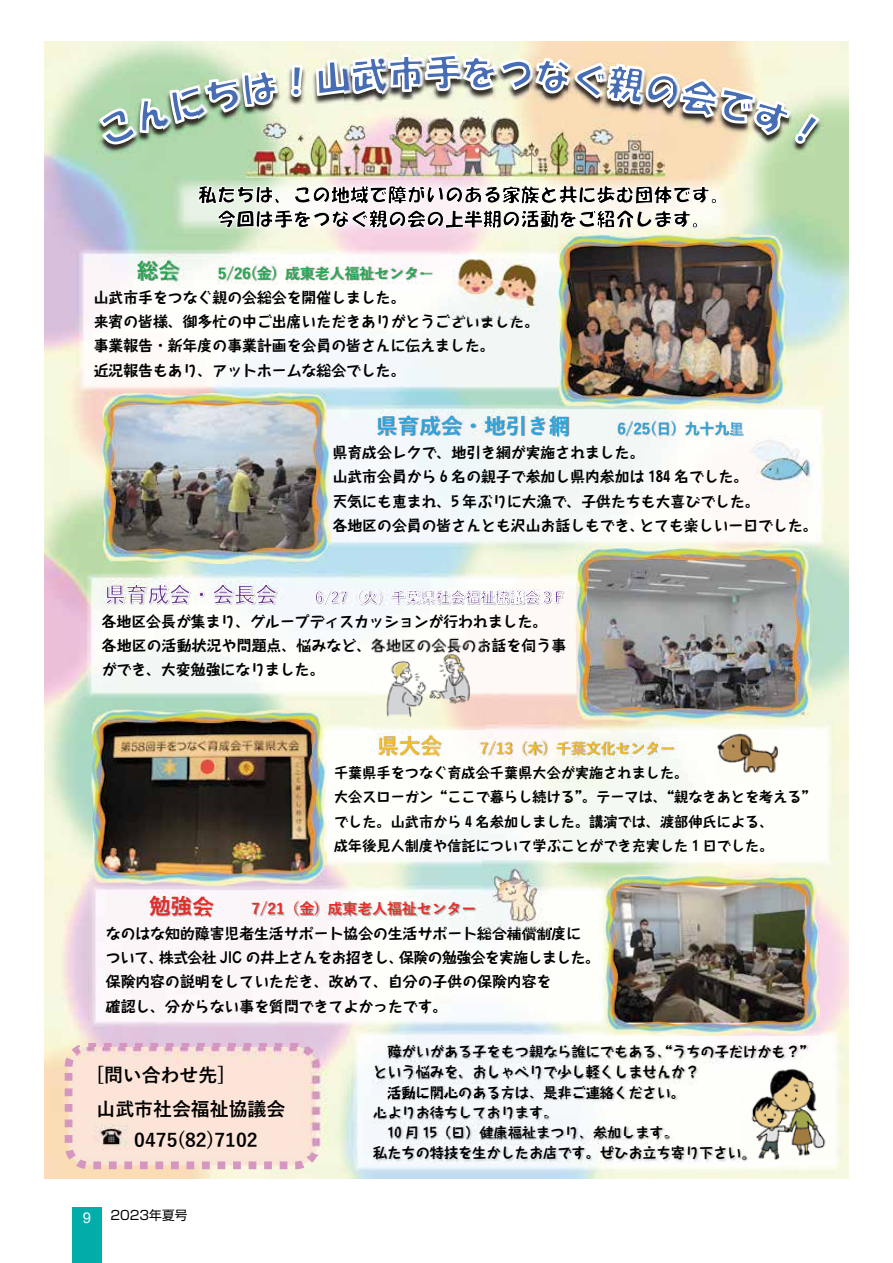
<style>
.page{position:relative;width:893px;height:1263px;background:#fff}
.page>*{position:absolute;margin:0;border:0;box-sizing:border-box;transform-origin:0 0}
.t1{font:700 21.6px "Yu Gothic";color:#2ca6df}
.t2{font:700 21.6px "Yu Gothic";color:#f5bc28}
.t3{font:700 21.6px "Yu Gothic";color:#e72b27}
.t4{font:700 21.6px "Yu Gothic";color:#28a853}
.t5{font:700 18.9px/33.5px "Yu Gothic";color:#000}
.t6{font:700 14.85px/24.3px "Taka Hand Std";color:#000}
.t7{font:700 14.85px "Taka Hand Std";letter-spacing:-.035em;color:#000}
.t8{font:700 14.85px "Yu Gothic";color:#28a853}
.t9{font:700 14.85px "Yu Gothic";color:#e72b27}
.t10{font:700 14.85px "Yu Gothic";letter-spacing:.005em;color:#f5bc28}
.t11{font:700 14.85px "Yu Gothic";color:#2ca6df}
.t12{font:14.85px "Arial";color:#fff}
.t13{font:700 14.1px/24.3px "Taka Hand Std";color:#000}
.t14{font:12.75px "Shin Go Pr 6 N";color:#000}
</style>
<div class="page">
<img style="left:350px;top:1028px;width:493px;height:146px">
<div style="left:69px;top:1047px;width:247px;height:118px;background:#f9e4d5;border-radius:20px"></div>
<div style="left:65px;top:1043px;width:255px;height:126px;border:8px dashed #d597c1;border-radius:20px"></div>
<svg style="left:503px;top:548px;width:73px;height:174px;background:#f3e3cf"></svg>
<img style="left:822px;top:113px;width:3px;height:42px">
<img style="left:97px;top:42px;width:725px;height:394px">
<img style="left:76px;top:247px;width:482px;height:146px">
<img style="left:168px;top:253px;width:64px;height:44px">
<img style="left:208px;top:259px;width:236px;height:35px">
<img style="left:424px;top:260px;width:27px;height:33px">
<img style="left:330px;top:402px;width:497px;height:146px">
<img style="left:558px;top:409px;width:73px;height:44px">
<img style="left:608px;top:414px;width:126px;height:35px">
<img style="left:734px;top:412px;width:34px;height:38px">
<img style="left:327px;top:722px;width:508px;height:146px">
<img style="left:430px;top:729px;width:63px;height:44px">
<img style="left:470px;top:734px;width:228px;height:35px">
<img style="left:85px;top:571px;width:491px;height:129px">
<svg style="left:105px;top:584px;width:172px;height:21px"></svg>
<img style="left:315px;top:589px;width:250px;height:17px">
<svg style="left:315px;top:589px;width:249px;height:16px"></svg>
<img style="left:88px;top:883px;width:518px;height:145px">
<img style="left:201px;top:889px;width:64px;height:44px">
<img style="left:242px;top:895px;width:241px;height:35px">
<img style="left:363px;top:1036px;width:468px;height:128px">
<img style="left:363px;top:1056px;width:361px;height:35px">
<img style="left:377px;top:1076px;width:333px;height:35px">
<img style="left:363px;top:1096px;width:219px;height:21px">
<img style="left:363px;top:1117px;width:339px;height:20px">
<img style="left:363px;top:1137px;width:417px;height:35px">
<img style="left:741px;top:1067px;width:94px;height:94px">
<img style="left:77px;top:1047px;width:253px;height:108px">
<img style="left:247px;top:116px;width:417px;height:63px">
<img style="left:383px;top:101px;width:148px;height:76px">
<img style="left:102px;top:392px;width:228px;height:172px">
<img style="left:91px;top:710px;width:236px;height:176px">
<img style="left:558px;top:233px;width:228px;height:176px">
<img style="left:757px;top:440px;width:56px;height:57px">
<img style="left:483px;top:861px;width:68px;height:69px">
<img style="left:715px;top:723px;width:65px;height:62px">
<img style="left:451px;top:242px;width:94px;height:77px">
<img style="left:372px;top:629px;width:113px;height:100px">
<img style="left:576px;top:546px;width:236px;height:177px">
<img style="left:606px;top:874px;width:213px;height:161px">
<div style="left:72px;top:1208px;width:30px;height:55px;background:#00ada9"></div>
<h1 class="t4" style="left:137px;top:258px;width:45px">総会</h1>
<p class="t6" style="left:94px;top:284px;width:447px">山武市手をつなぐ親の会総会を開催しました。<br>来賓の皆様、御多忙の中ご出席いただきありがとうございました。事業報告・新年度の事業計画を会員の皆さんに伝えました。<br>近況報告もあり、アットホームな総会でした。</p>
<p class="t8" style="left:218px;top:265px;width:61px">5/26(⾦)</p>
<p class="t8" style="left:285px;top:265px;width:150px">成東⽼⼈福祉センター</p>
<h1 class="t1" style="left:376px;top:414px;width:196px">県育成会・地引き網</h1>
<p class="t6" style="left:333px;top:439px;width:313px">県育成会レクで、地引き網が実施されました。</p>
<p class="t6" style="left:333px;top:463px;width:417px">山武市会員から 6 名の親子で参加し県内参加は 184 名でした。</p>
<p class="t6" style="left:333px;top:488px;width:428px">天気にも恵まれ、5 年ぶりに大漁で、子供たちも大喜びでした。</p>
<p class="t6" style="left:639px;top:512px;width:180px">とても楽しい一日でした。</p>
<p class="t11" style="left:617px;top:420px;width:61px">6/25(⽇)</p>
<p class="t11" style="left:685px;top:420px;width:61px">九⼗九里</p>
<p class="t6" style="left:333px;top:512px;width:313px">各地区の会員の皆さんとも沢山お話しもでき、</p>
<p class="t6" style="left:102px;top:608px;width:466px">各地区会長が集まり、グループディスカッションが行われました。<br>各地区の活動状況や問題点、悩みなど、各地区の会長のお話を伺う事ができ、大変勉強になりました。</p>
<h1 class="t2" style="left:377px;top:734px;width:66px">県⼤会</h1>
<p class="t13" style="left:334px;top:759px;width:483px">千葉県手をつなぐ育成会千葉県大会が実施されました。<br>大会スローガン“ここで暮らし続ける”。テーマは、“親なきあとを考える“でした。山武市から 4 名参加しました。講演では、渡部伸氏による、<br>成年後見人制度や信託について学ぶことができ充実した 1 日でした。</p>
<p class="t10" style="left:480px;top:740px;width:70px">7/13（⽊)</p>
<p class="t10" style="left:556px;top:740px;width:120px">千葉⽂化センター</p>
<h1 class="t3" style="left:149px;top:894px;width:66px">勉強会</h1>
<p class="t6" style="left:399px;top:919px;width:202px;text-indent:-293px">なのはな知的障害児者生活サポート協会の生活サポート総合補償制度に<br>保険の勉強会を実施しました。</p>
<p class="t9" style="left:252px;top:901px;width:70px">7/21（⾦)</p>
<p class="t9" style="left:328px;top:901px;width:150px">成東⽼⼈福祉センター</p>
<p class="t7" style="left:159px;top:947px;width:246px">株式会社 JIC の井上さんをお招きし、</p>
<p class="t6" style="left:106px;top:944px;width:447px">ついて、<br>保険内容の説明をしていただき、改めて、自分の子供の保険内容を確認し、分からない事を質問できてよかったです。</p>
<p class="t13" style="left:387px;top:1038px;width:428px">障がいがある子をもつ親なら誰にでもある、“うちの子だけかも?“</p>
<p class="t13" style="left:373px;top:1058px;width:328px">という悩みを、おしゃべりで少し軽くしませんか?</p>
<p class="t13" style="left:387px;top:1079px;width:299px">活動に関心のある方は、是非ご連絡ください。</p>
<p class="t13" style="left:373px;top:1099px;width:186px">心よりお待ちしております。</p>
<p class="t13" style="left:387px;top:1119px;width:292px">10 月 15（日）健康福祉まつり、参加します。</p>
<p class="t13" style="left:373px;top:1139px;width:384px">私たちの特技を生かしたお店です。ぜひお立ち寄り下さい。</p>
<p class="t5" style="left:96px;top:1059px;width:190px">[問い合わせ先[<br>⼭武市社会福祉協議会</p>
<p class="t5" style="left:134px;top:1123px;width:125px">0475)82(7102</p>
<p class="t12" style="left:83px;top:1207px;width:10px">9</p>
<p class="t14" style="left:111px;top:1204px;width:78px">2023年夏号</p>
</div>
